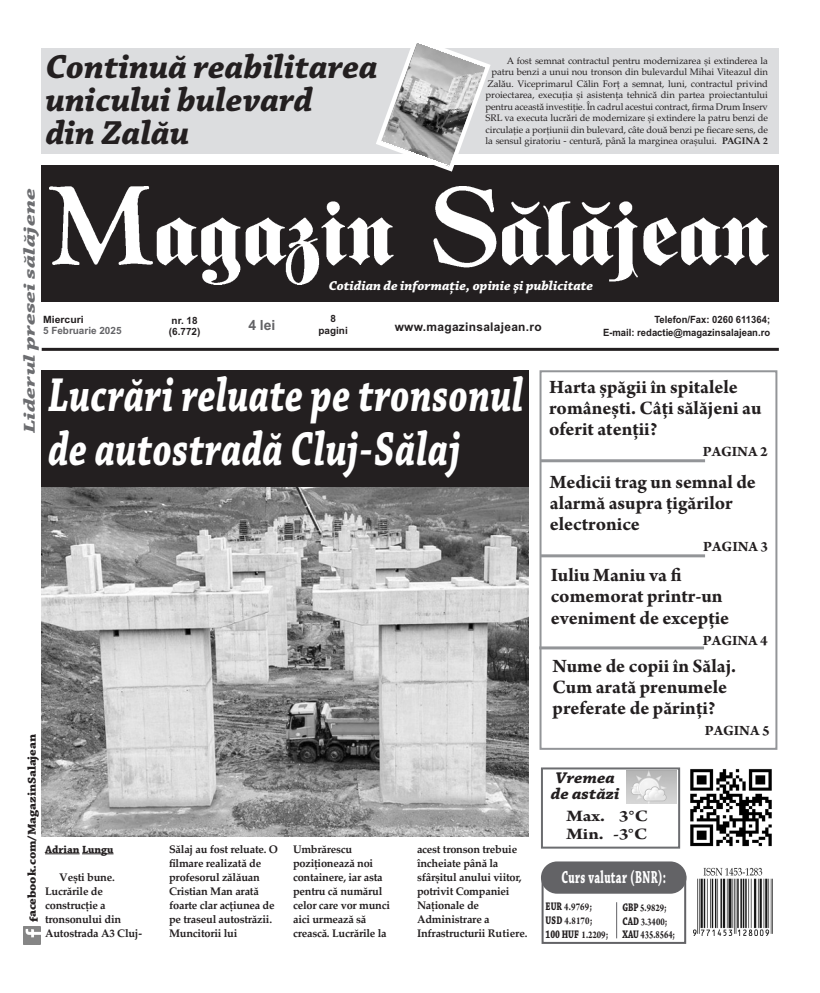
<style>
.page{position:relative;width:820px;height:993px;background:#fff}
.page>*{position:absolute;margin:0;border:0;box-sizing:border-box;transform-origin:0 0}
.t1{font:italic 700 50px/54px "Chaparral Pro";letter-spacing:.015em;color:#fff;scale:.75 1}
.t2{font:italic 700 35px/33px "Chaparral Pro";color:#231f20}
.t3{font:700 20px/21px "Arno Pro";color:#231f20}
.t4{font:700 18.3px "Chaparral Pro";letter-spacing:.035em;color:#fff;scale:.6 1}
.t5{font:700 16.9px/17.8px "Arno Pro";color:#231f20;scale:1.16 1}
.t6{font:italic 700 16.6px "Chaparral Pro";color:#6c6d70;scale:1.5 1}
.t7{font:italic 700 16.4px/16.7px "Chaparral Pro";color:#231f20;scale:1.08 1}
.t8{font:700 15px "Arno Pro";color:#231f20}
.t9{font:700 14px "Arial";color:#636366}
.t10{font:italic 700 13.6px "Chaparral Pro";color:#fff}
.t11{font:700 12px "Chaparral Pro";letter-spacing:-.01em;color:#231f20;scale:1.11 1}
.t12{font:700 12px "Arial";letter-spacing:.025em;color:#231f20}
.t13{font:700 11.6px "Chaparral Pro";letter-spacing:-.005em;color:#231f20;scale:.74 1}
.t14{font:700 11.6px "Arno Pro";color:#231f20;scale:.73 1}
.t15{font:700 11px/14px "Palatino Linotype";letter-spacing:-.02em;color:#231f20}
.t16{font:700 11px/13.9px "Arno Pro";letter-spacing:.015em;color:#231f20;scale:.8 1}
.t17{font:700 11px "Chaparral Pro";color:#231f20}
.t18{font:700 10.9px/13.9px "Arno Pro";color:#231f20;scale:.78 1}
.t19{font:700 10px/12.5px "Arial";color:#231f20;text-align:right;scale:.95 1}
.t20{font:700 10px/12px "Arial";color:#231f20;text-align:center}
.t21{font:700 10px "Arial";color:#636366}
.t22{font:700 10px "Arial";color:#231f20;scale:1.04 1}
.t23{font:9.5px/11.5px "Palatino Linotype";letter-spacing:-.01em;color:#231f20;text-align:right}
.s1{font-weight:700}
.s2{font-family:"Chaparral Pro";font-size:11.6px}
.s3{font-size:11.6px}
.s4{font-family:"Arno Pro";font-size:11px}
.s5{font-family:"Arno Pro"}
.s6{font-family:"Chaparral Pro"}
</style>
<div class="page">
<svg style="left:40px;top:926px;width:1px;height:17px"></svg>
<img style="left:24px;top:926px;width:16px;height:17px">
<hr style="left:42px;top:348px;width:736px;height:3px;background:#231f20">
<div style="left:41px;top:165px;width:737px;height:137px;background:#231f20"></div>
<img style="left:49px;top:186px;width:719px;height:98px">
<div style="left:539px;top:370px;width:238px;height:379px;border:2px solid #939598"></div>
<hr style="left:540px;top:459px;width:164px;height:3px;background:#939598">
<hr style="left:540px;top:554px;width:164px;height:3px;background:#939598">
<hr style="left:539px;top:646px;width:164px;height:3px;background:#939598">
<div style="left:541px;top:875px;width:145px;height:68px;border:2px solid #636366"></div>
<div style="left:540px;top:861px;width:146px;height:32px;background:#636366;border-radius:16px"></div>
<hr style="left:616px;top:901px;width:1px;height:37px;background:#636366">
<img style="left:693px;top:867px;width:78px;height:68px">
<div style="left:540px;top:767px;width:140px;height:81px;border:2px solid #6c6d70"></div>
<img style="left:626px;top:770px;width:50px;height:32px">
<img style="left:690px;top:769px;width:82px;height:78px">
<div style="left:470px;top:48px;width:308px;height:105px;background:#dcdddf"></div>
<div style="left:42px;top:48px;width:436px;height:105px;background:#dcdddf"></div>
<svg style="left:373px;top:43px;width:120px;height:129px"></svg>
<div style="left:41px;top:370px;width:487px;height:118px;background:#231f20"></div>
<hr style="left:45px;top:853px;width:35px;height:1px;background:#231f20">
<hr style="left:82px;top:853px;width:31px;height:1px;background:#231f20">
<img style="left:41px;top:488px;width:487px;height:348px">
<h2 class="t2" style="left:46px;top:50px;width:333px">Continuă reabilitarea unicului bulevard<br>din Zalău</h2>
<p class="t23" style="left:485px;top:56px;width:284px">A fost semnat contractul pentru modernizarea și extinderea la patru benzi a unui nou tronson din bulevardul Mihai Viteazul din Zalău. Viceprimarul Călin Forţ a semnat, luni, contractul privind proiectarea, execuţia și asistenţa tehnică din partea proiectantului pentru această investiţie. În cadrul acestui contract, firma Drum Inserv SRL va executa lucrări de modernizare și extindere la patru benzi de circulaţie a porţiunii din bulevard, câte două benzi pe fiecare sens, de la sensul giratoriu - centură, până la marginea orașului. <span class="s1">PAGINA 2</span></p>
<h3 class="t6" style="left:19px;top:433px;width:165px;rotate:-90deg">Liderul presei sălăjene</h3>
<h3 class="t10" style="left:328px;top:277px;width:266px">Cotidian de informaţie, opinie şi publicitate</h3>
<h3 class="t9" style="left:248px;top:320px;width:29px">4 lei</h3>
<p class="t20" style="left:318px;top:314px;width:31px">8 pagini</p>
<p class="t22" style="left:43px;top:315px;width:41px">Miercuri</p>
<p class="t21" style="left:43px;top:326px;width:80px">5 Februarie 2025</p>
<p class="t19" style="left:602px;top:314px;width:177px">Telefon/Fax: 0260 611364;<br>E-mail: redactie@magazinsalajean.ro</p>
<p class="t20" style="left:169px;top:315px;width:33px;line-height:11.1px;text-align:left">nr. 18 (6.772)</p>
<p class="t12" style="left:394px;top:322px;width:148px">www.magazinsalajean.ro</p>
<h1 class="t1" style="left:48px;top:367px;width:634px">Lucrări reluate pe tronsonul de autostradă Cluj-Sălaj</h1>
<h3 class="t3" style="left:549px;top:378px;width:214px">Harta șpăgii în spitalele românești. Câți sălăjeni au oferit atenții?</h3>
<h3 class="t8" style="left:702px;top:446px;width:66px">PAGINA 2</h3>
<h3 class="t3" style="left:549px;top:473px;width:207px">Medicii trag un semnal de alarmă asupra ţigărilor electronice</h3>
<h3 class="t8" style="left:703px;top:541px;width:66px">PAGINA 3</h3>
<h3 class="t3" style="left:550px;top:566px;width:180px">Iuliu Maniu va fi comemorat printr-un eveniment de excepție</h3>
<h3 class="t8" style="left:702px;top:634px;width:66px">PAGINA 4</h3>
<h3 class="t3" style="left:552px;top:657px;width:185px">Nume de copii în Sălaj.<br>Cum arată prenumele preferate de părinți?</h3>
<h3 class="t8" style="left:704px;top:724px;width:66px">PAGINA 5</h3>
<p class="t11" style="left:28px;top:921px;width:171px;rotate:-90deg">facebook.com/MagazinSalajean</p>
<h3 class="t7" style="left:550px;top:768px;width:65px">Vremea de astăzi</h3>
<h3 class="t5" style="left:566px;top:808px;width:72px">Max. 3°C<br>Min. -3°C</h3>
<p class="t15" style="left:169px;top:841px;width:110px">Sălaj au fost reluate. O filmare realizată de profesorul zălăuan<br>Cristian Man arată foarte clar acţiunea de pe traseul autostrăzii.<br>Muncitorii lui</p>
<p class="t15" style="left:293px;top:841px;width:98px">Umbrărescu poziţionează noi containere, iar asta pentru că numărul celor care vor munci aici urmează să crească. Lucrările la</p>
<p class="t15" style="left:417px;top:841px;width:112px">acest tronson trebuie încheiate până la sfârșitul anului viitor, potrivit Companiei<br>Naţionale de<br>Administrare a<br>Infrastructurii Rutiere.</p>
<p class="t17" style="left:45px;top:844px;width:70px">Adrian Lungu</p>
<p class="t15" style="left:45px;top:869px;width:98px;text-indent:14px">Vești bune.<br>Lucrările de construcţie a tronsonului din<br>Autostrada A3 Cluj-</p>
<h3 class="t4" style="left:561px;top:869px;width:176px">Curs valutar (BNR):</h3>
<p class="t16" style="left:545px;top:900px;width:60px"><span class="s2">EUR</span> 4.9769<span class="s3">;<br></span><span class="s2">USD</span> 4.8170<span class="s3">;</span></p>
<p class="t13" style="left:545px;top:929px;width:86px">100 HUF <span class="s4">1.2209</span><span class="s5">;</span></p>
<p class="t18" style="left:622px;top:901px;width:59px"><span class="s2">GBP</span> 5.9829<span class="s3">;<br></span><span class="s2">CAD</span> 3.3400<span class="s3">;</span></p>
<p class="t14" style="left:622px;top:930px;width:74px"><span class="s6">XAU</span> 435.8564;</p>
</div>
